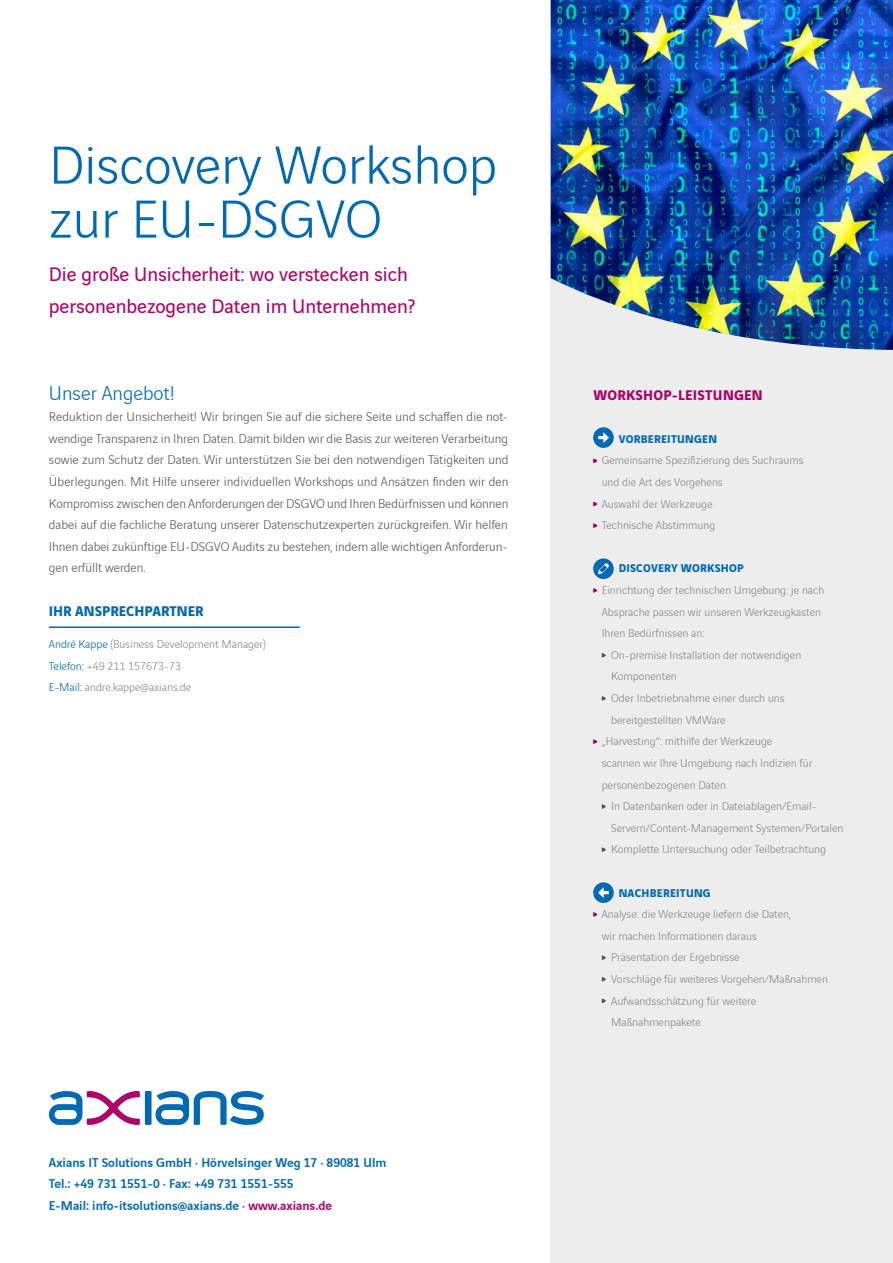
<style>
.page{position:relative;width:893px;height:1263px;background:#fff}
.page>*{position:absolute;margin:0;border:0;box-sizing:border-box;transform-origin:0 0}
.t1{font:300 57px/54px "Vinci Sans";color:#0069b4}
.t2{font:21px/32.4px "Vinci Sans";color:#aa0469}
.t3{font:300 21px "Vinci Sans";color:#0069b4}
.t4{font:700 15px "Vinci Sans";letter-spacing:.02em;color:#aa0469}
.t5{font:700 15px "Vinci Sans";color:#0069b4}
.t6{font:300 13.5px/21.6px "Vinci Sans";color:#575756;text-align:justify}
.t7{font:500 13.5px/21.6px "Vinci Sans";color:#0069b4}
.t8{font:300 12px/21.6px "Vinci Sans";color:#878787}
.t9{font:700 12px "Vinci Sans";letter-spacing:.02em;color:#0069b4}
.s1{color:#0069b4}
.s2{color:#aa0469}
</style>
<div class="page">
<div style="left:551px;top:0;width:342px;height:1263px;background:#ededed"></div>
<div style="left:145px;top:1091px;width:7px;height:34px;background:#0069b4"></div>
<svg style="left:49px;top:1091px;width:91px;height:34px"></svg>
<svg style="left:155px;top:1091px;width:109px;height:34px"></svg>
<svg style="left:593px;top:459px;width:4px;height:4px"></svg>
<svg style="left:593px;top:502px;width:4px;height:4px"></svg>
<svg style="left:593px;top:523px;width:4px;height:5px"></svg>
<svg style="left:593px;top:588px;width:4px;height:5px"></svg>
<svg style="left:602px;top:653px;width:4px;height:4px"></svg>
<svg style="left:602px;top:696px;width:4px;height:5px"></svg>
<svg style="left:593px;top:739px;width:4px;height:5px"></svg>
<svg style="left:602px;top:804px;width:4px;height:5px"></svg>
<svg style="left:602px;top:847px;width:4px;height:5px"></svg>
<svg style="left:593px;top:912px;width:4px;height:5px"></svg>
<svg style="left:602px;top:955px;width:4px;height:5px"></svg>
<svg style="left:602px;top:977px;width:4px;height:4px"></svg>
<svg style="left:602px;top:999px;width:4px;height:4px"></svg>
<hr style="left:49px;top:626px;width:251px;height:2px;background:#0069b4">
<div style="left:593px;top:882px;width:21px;height:21px;background:#0069b4;border-radius:50%"></div>
<svg style="left:598px;top:887px;width:11px;height:11px"></svg>
<img style="left:551px;top:0;width:342px;height:350px">
<div style="left:593px;top:558px;width:21px;height:21px;background:#0069b4;border-radius:50%"></div>
<svg style="left:598px;top:563px;width:11px;height:11px"></svg>
<div style="left:593px;top:427px;width:21px;height:21px;background:#0069b4;border-radius:50%"></div>
<svg style="left:598px;top:432px;width:11px;height:11px"></svg>
<h1 class="t1" style="left:49px;top:133px;width:449px">Discovery Workshop zur EU-DSGVO</h1>
<h2 class="t2" style="left:49px;top:256px;width:368px">Die große Unsicherheit: wo verstecken sich personenbezogene Daten im Unternehmen?</h2>
<h2 class="t3" style="left:49px;top:378px;width:127px">Unser Angebot!</h2>
<p class="t6" style="left:49px;top:405px;width:461px">Reduktion der Unsicherheit! Wir bringen Sie auf die sichere Seite und schaffen die not&shy;wendige Transparenz in Ihren Daten. Damit bilden wir die Basis zur weiteren Verarbeitung sowie zum Schutz der Daten. Wir unterstützen Sie bei den notwendigen Tätigkeiten und Überlegungen. Mit Hilfe unserer individuellen Workshops und Ansätzen finden wir den Kompromiss zwischen den Anforderungen der DSGVO und Ihren Bedürfnissen und können dabei auf die fachliche Beratung unserer Datenschutzexperten zurückgreifen. Wir helfen Ihnen dabei zukünftige EU-DSGVO Audits zu bestehen, indem alle wichtigen Anforderun&shy;gen erfüllt werden.</p>
<p class="t5" style="left:49px;top:599px;width:156px">IHR ANSPRECHPARTNER</p>
<p class="t8" style="left:49px;top:632px;width:219px"><span class="s1">André Kappe</span> (Business Development Manager)<br><span class="s1">Telefon:</span> +49 211 157673-73<br><span class="s1">E-Mail:</span> andre.kappe@axians.de</p>
<p class="t7" style="left:49px;top:1150px;width:339px">Axians IT Solutions GmbH · Hörvelsinger Weg 17 · 89081 Ulm<br>Tel.: +49 731 1551-0 · Fax: +49 731 1551-555<br>E-Mail: info-itsolutions@axians.de · <span class="s2">www.axians.de</span></p>
<p class="t4" style="left:593px;top:383px;width:171px">WORKSHOP-LEISTUNGEN</p>
<p class="t9" style="left:619px;top:429px;width:100px">VORBEREITUNGEN</p>
<p class="t8" style="left:602px;top:449px;width:203px">Gemeinsame Spezifizierung des Suchraums und die Art des Vorgehens<br>Auswahl der Werkzeuge<br>Technische Abstimmung</p>
<p class="t9" style="left:619px;top:559px;width:127px">DISCOVERY WORKSHOP</p>
<p class="t8" style="left:602px;top:578px;width:224px">Einrichtung der technischen Umgebung: je nach</p>
<p class="t8" style="left:602px;top:600px;width:221px">Absprache passen wir unseren Werkzeugkasten</p>
<p class="t8" style="left:602px;top:621px;width:104px">Ihren Bedürfnissen an:</p>
<p class="t8" style="left:611px;top:643px;width:192px">On-premise Installation der notwendigen</p>
<p class="t8" style="left:611px;top:665px;width:67px">Komponenten</p>
<p class="t8" style="left:611px;top:686px;width:175px">Oder Inbetriebnahme einer durch uns</p>
<p class="t8" style="left:611px;top:708px;width:116px">bereitgestellten VMWare</p>
<p class="t8" style="left:602px;top:729px;width:172px">„Harvesting“: mithilfe der Werkzeuge</p>
<p class="t8" style="left:602px;top:751px;width:212px">scannen wir Ihre Umgebung nach Indizien für</p>
<p class="t8" style="left:602px;top:773px;width:126px">personenbezogenen Daten</p>
<p class="t8" style="left:611px;top:794px;width:207px">In Datenbanken oder in Dateiablagen/Email-</p>
<p class="t8" style="left:611px;top:816px;width:234px">Servern/Content-Management Systemen/Portalen</p>
<p class="t8" style="left:611px;top:837px;width:216px">Komplette Untersuchung oder Teilbetrachtung</p>
<p class="t9" style="left:619px;top:883px;width:94px">NACHBEREITUNG</p>
<p class="t8" style="left:602px;top:902px;width:191px">Analyse: die Werkzeuge liefern die Daten,</p>
<p class="t8" style="left:602px;top:924px;width:157px">wir machen Informationen daraus</p>
<p class="t8" style="left:611px;top:945px;width:130px">Präsentation der Ergebnisse</p>
<p class="t8" style="left:611px;top:967px;width:218px">Vorschläge für weiteres Vorgehen/Maßnahmen</p>
<p class="t8" style="left:611px;top:989px;width:146px">Aufwandsschätzung für weitere</p>
<p class="t8" style="left:611px;top:1010px;width:91px">Maßnahmenpakete</p>
</div>
